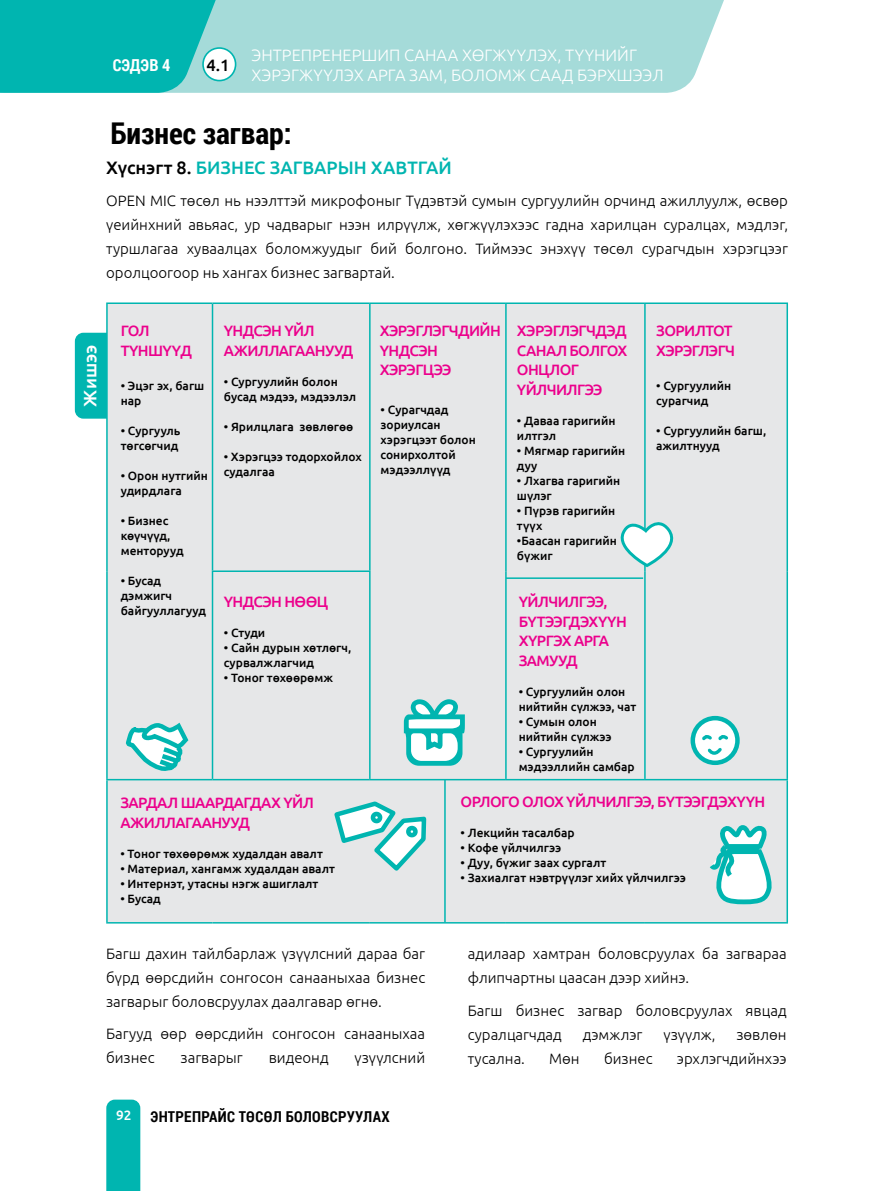
<style>
.page{position:relative;width:893px;height:1191px;background:#fff}
.page>*{position:absolute;margin:0;border:0;box-sizing:border-box;transform-origin:0 0}
.t1{font:700 30px "Roboto Condensed";color:#000}
.t2{font:500 18px "Ubuntu";color:#00b5b0}
.t3{font:500 18px "Ubuntu";color:#fff}
.t4{font:300 16.5px/19.5px "Ubuntu";color:#fff}
.t5{font:700 16.5px "Roboto Condensed";color:#fff}
.t6{font:500 16.5px "Ubuntu";color:#000}
.t7{font:300 15px/24px "Ubuntu";color:#000}
.t8{font:500 15px/19.5px "Ubuntu";letter-spacing:-.04em;color:#ec008c}
.t9{font:700 15px "Roboto Condensed";letter-spacing:.02em;color:#000}
.t10{font:500 13.5px "Ubuntu";color:#fff}
.t11{font:500 12px/15px "Ubuntu";color:#000}
.s1{color:#000}
</style>
<div class="page">
<div style="left:75px;top:333px;width:131px;height:85px;background:#00b5b0;border-radius:9px"></div>
<div style="left:108px;top:304px;width:678px;height:618px;background:#e6e7e8"></div>
<hr style="left:106px;top:302px;width:106px;height:2px;background:#00b5b0">
<hr style="left:106px;top:304px;width:2px;height:267px;background:#00b5b0">
<hr style="left:212px;top:302px;width:158px;height:2px;background:#00b5b0">
<hr style="left:212px;top:304px;width:1px;height:266px;background:#00b5b0">
<hr style="left:370px;top:302px;width:136px;height:2px;background:#00b5b0">
<hr style="left:369px;top:304px;width:2px;height:266px;background:#00b5b0">
<hr style="left:506px;top:302px;width:139px;height:2px;background:#00b5b0">
<hr style="left:505px;top:304px;width:2px;height:267px;background:#00b5b0">
<hr style="left:645px;top:302px;width:143px;height:2px;background:#00b5b0">
<hr style="left:644px;top:304px;width:2px;height:267px;background:#00b5b0">
<hr style="left:786px;top:304px;width:2px;height:267px;background:#00b5b0">
<hr style="left:106px;top:571px;width:2px;height:208px;background:#00b5b0">
<hr style="left:212px;top:570px;width:159px;height:2px;background:#00b5b0">
<hr style="left:212px;top:572px;width:1px;height:207px;background:#00b5b0">
<hr style="left:369px;top:572px;width:2px;height:207px;background:#00b5b0">
<hr style="left:505px;top:571px;width:2px;height:208px;background:#00b5b0">
<hr style="left:644px;top:571px;width:2px;height:208px;background:#00b5b0">
<hr style="left:786px;top:571px;width:2px;height:208px;background:#00b5b0">
<hr style="left:106px;top:779px;width:106px;height:1px;background:#00b5b0">
<hr style="left:106px;top:780px;width:2px;height:142px;background:#00b5b0">
<hr style="left:212px;top:779px;width:158px;height:1px;background:#00b5b0">
<hr style="left:370px;top:779px;width:136px;height:1px;background:#00b5b0">
<hr style="left:506px;top:779px;width:139px;height:1px;background:#00b5b0">
<hr style="left:645px;top:779px;width:143px;height:1px;background:#00b5b0">
<hr style="left:786px;top:780px;width:2px;height:142px;background:#00b5b0">
<hr style="left:106px;top:922px;width:106px;height:1px;background:#00b5b0">
<hr style="left:212px;top:922px;width:158px;height:1px;background:#00b5b0">
<hr style="left:370px;top:922px;width:136px;height:1px;background:#00b5b0">
<hr style="left:506px;top:922px;width:139px;height:1px;background:#00b5b0">
<hr style="left:645px;top:922px;width:143px;height:1px;background:#00b5b0">
<hr style="left:506px;top:577px;width:137px;height:2px;background:#00b5b0">
<hr style="left:444px;top:779px;width:2px;height:143px;background:#00b5b0">
<svg style="left:616px;top:513px;width:70px;height:55px"></svg>
<svg style="left:705px;top:818px;width:73px;height:88px"></svg>
<svg style="left:331px;top:797px;width:98px;height:77px"></svg>
<svg style="left:404px;top:698px;width:61px;height:67px"></svg>
<svg style="left:123px;top:720px;width:68px;height:50px"></svg>
<svg style="left:693px;top:718px;width:44px;height:45px"></svg>
<div style="left:690px;top:716px;width:50px;height:49px;border:4px solid #00b5b0;border-radius:50%"></div>
<svg style="left:700px;top:734px;width:31px;height:23px"></svg>
<div style="left:216px;top:0;width:508px;height:93px;background:#a5dbd9"></div>
<div style="left:203px;top:48px;width:33px;height:33px;background:#fff;border-radius:50%"></div>
<div style="left:202px;top:47px;width:34px;height:34px;border:2px solid #00b5b0;border-radius:50%"></div>
<svg style="left:0;top:0;width:216px;height:93px;background:#0fb8b4"></svg>
<div style="left:106px;top:1099px;width:34px;height:92px;background:#00b5b0"></div>
<h3 class="t5" style="left:113px;top:53px;width:59px">СЭДЭВ 4</h3>
<h3 class="t6" style="left:207px;top:54px;width:25px">4.1</h3>
<h3 class="t4" style="left:252px;top:45px;width:413px">ЭНТРЕПРЕНЕРШИП САНАА ХӨГЖҮҮЛЭХ, ТҮҮНИЙГ<br>ХЭРЭГЖҮҮЛЭХ АРГА ЗАМ, БОЛОМЖ СААД БЭРХШЭЭЛ</h3>
<h1 class="t1" style="left:110px;top:112px;width:183px">Бизнес загвар:</h1>
<h2 class="t2" style="left:106px;top:156px;width:347px"><span class="s1">Хүснэгт 8.</span> БИЗНЕС ЗАГВАРЫН ХАВТГАЙ</h2>
<p class="t7" style="left:106px;top:188px;width:683px;text-align:justify">OPEN MIC төсөл нь нээлттэй микрофоныг Түдэвтэй сумын сургуулийн орчинд ажиллуулж, өсвөр үеийнхний авьяас, ур чадварыг нээн илрүүлж, хөгжүүлэхээс гадна харилцан суралцах, мэдлэг, туршлагаа хуваалцах боломжуудыг бий болгоно. Тиймээс энэхүү төсөл сурагчдын хэрэгцээг оролцоогоор нь хангах бизнес загвартай.</p>
<h2 class="t3" style="left:79px;top:406px;width:63px;rotate:-90deg">Жишээ</h2>
<p class="t8" style="left:121px;top:320px;width:73px">ГОЛ<br>ТҮНШҮҮД</p>
<p class="t11" style="left:121px;top:378px;width:85px">• Эцэг эх, багш нар</p>
<p class="t11" style="left:121px;top:423px;width:61px">• Сургууль төгсөгчид</p>
<p class="t11" style="left:121px;top:468px;width:89px">• Орон нутгийн удирдлага</p>
<p class="t11" style="left:121px;top:513px;width:64px">• Бизнес көүчүүд, менторууд</p>
<p class="t11" style="left:121px;top:573px;width:87px">• Бусад дэмжигч байгууллагууд</p>
<p class="t8" style="left:224px;top:320px;width:131px">ҮНДСЭН ҮЙЛ<br>АЖИЛЛАГААНУУД</p>
<p class="t11" style="left:224px;top:373px;width:134px">• Сургуулийн болон бусад мэдээ, мэдээлэл</p>
<p class="t11" style="left:224px;top:418px;width:131px">• Ярилцлага зөвлөгөө</p>
<p class="t11" style="left:224px;top:448px;width:140px">• Хэрэгцээ тодорхойлох судалгаа</p>
<p class="t8" style="left:224px;top:592px;width:106px">ҮНДСЭН НӨӨЦ</p>
<p class="t11" style="left:224px;top:625px;width:43px">• Студи</p>
<p class="t11" style="left:224px;top:640px;width:129px">• Сайн дурын хөтлөгч, сурвалжлагчид</p>
<p class="t11" style="left:224px;top:670px;width:111px">• Тоног төхөөрөмж</p>
<p class="t8" style="left:120px;top:792px;width:195px">ЗАРДАЛ ШААРДАГДАХ ҮЙЛ<br>АЖИЛЛАГААНУУД</p>
<p class="t11" style="left:120px;top:845px;width:204px">• Тоног төхөөрөмж худалдан авалт</p>
<p class="t11" style="left:120px;top:860px;width:216px">• Материал, хангамж худалдан авалт</p>
<p class="t11" style="left:120px;top:875px;width:199px">• Интернэт, утасны нэгж ашиглалт</p>
<p class="t11" style="left:120px;top:890px;width:42px">• Бусад</p>
<p class="t8" style="left:380px;top:320px;width:123px">ХЭРЭГЛЭГЧДИЙН<br>ҮНДСЭН<br>ХЭРЭГЦЭЭ</p>
<p class="t8" style="left:517px;top:320px;width:112px">ХЭРЭГЛЭГЧДЭД<br>САНАЛ БОЛГОХ<br>ОНЦЛОГ<br>ҮЙЛЧИЛГЭЭ</p>
<p class="t11" style="left:517px;top:412px;width:100px">• Даваа гаригийн илтгэл</p>
<p class="t11" style="left:517px;top:442px;width:110px">• Мягмар гаригийн дуу</p>
<p class="t11" style="left:517px;top:472px;width:105px">• Лхагва гаригийн шүлэг</p>
<p class="t11" style="left:517px;top:502px;width:100px">• Пүрэв гаригийн түүх</p>
<p class="t11" style="left:517px;top:532px;width:101px">•Баасан гаригийн бүжиг</p>
<p class="t11" style="left:381px;top:402px;width:97px">• Сурагчдад зориулсан хэрэгцээт болон сонирхолтой мэдээллүүд</p>
<p class="t8" style="left:519px;top:592px;width:110px">ҮЙЛЧИЛГЭЭ,<br>БҮТЭЭГДЭХҮҮН<br>ХҮРГЭХ АРГА<br>ЗАМУУД</p>
<p class="t11" style="left:519px;top:683px;width:119px">• Сургуулийн олон нийтийн сүлжээ, чат</p>
<p class="t11" style="left:519px;top:713px;width:95px">• Сумын олон нийтийн сүлжээ</p>
<p class="t11" style="left:519px;top:743px;width:118px">• Сургуулийн мэдээллийн самбар</p>
<p class="t8" style="left:656px;top:320px;width:81px">ЗОРИЛТОТ<br>ХЭРЭГЛЭГЧ</p>
<p class="t11" style="left:656px;top:378px;width:77px">• Сургуулийн сурагчид</p>
<p class="t11" style="left:656px;top:423px;width:112px">• Сургуулийн багш, ажилтнууд</p>
<p class="t8" style="left:461px;top:791px;width:306px">ОРЛОГО ОЛОХ ҮЙЛЧИЛГЭЭ, БҮТЭЭГДЭХҮҮН</p>
<p class="t11" style="left:461px;top:824px;width:116px">• Лекцийн тасалбар</p>
<p class="t11" style="left:461px;top:839px;width:102px">• Кофе үйлчилгээ</p>
<p class="t11" style="left:461px;top:854px;width:147px">• Дуу, бүжиг заах сургалт</p>
<p class="t11" style="left:461px;top:869px;width:227px">• Захиалгат нэвтрүүлэг хийх үйлчилгээ</p>
<p class="t7" style="left:106px;top:940px;width:321px;text-align:justify">Багш дахин тайлбарлаж үзүүлсний дараа баг бүрд өөрсдийн сонгосон санааныхаа бизнес загварыг боловсруулах даалгавар өгнө.</p>
<p class="t7" style="left:106px;top:1021px;width:321px">Багууд өөр өөрсдийн сонгосон санааныхаа бизнес</p>
<p class="t7" style="left:181px;top:1045px;width:64px">загварыг</p>
<p class="t7" style="left:269px;top:1045px;width:61px">видеонд</p>
<p class="t7" style="left:355px;top:1045px;width:72px">үзүүлсний</p>
<p class="t10" style="left:116px;top:1106px;width:17px">92</p>
<p class="t9" style="left:151px;top:1106px;width:241px">ЭНТРЕПРАЙС ТӨСӨЛ БОЛОВСРУУЛАХ</p>
<p class="t7" style="left:468px;top:941px;width:320px">адилаар хамтран боловсруулах ба загвараа флипчартны цаасан дээр хийнэ.</p>
<p class="t7" style="left:468px;top:997px;width:320px">Багш бизнес загвар боловсруулах явцад суралцагчдад</p>
<p class="t7" style="left:583px;top:1021px;width:61px">дэмжлэг</p>
<p class="t7" style="left:663px;top:1021px;width:53px">үзүүлж,</p>
<p class="t7" style="left:736px;top:1021px;width:52px">зөвлөн</p>
<p class="t7" style="left:468px;top:1045px;width:59px">тусална.</p>
<p class="t7" style="left:549px;top:1045px;width:32px">Мөн</p>
<p class="t7" style="left:604px;top:1045px;width:50px">бизнес</p>
<p class="t7" style="left:677px;top:1045px;width:111px">эрхлэгчдийнхээ</p>
</div>
